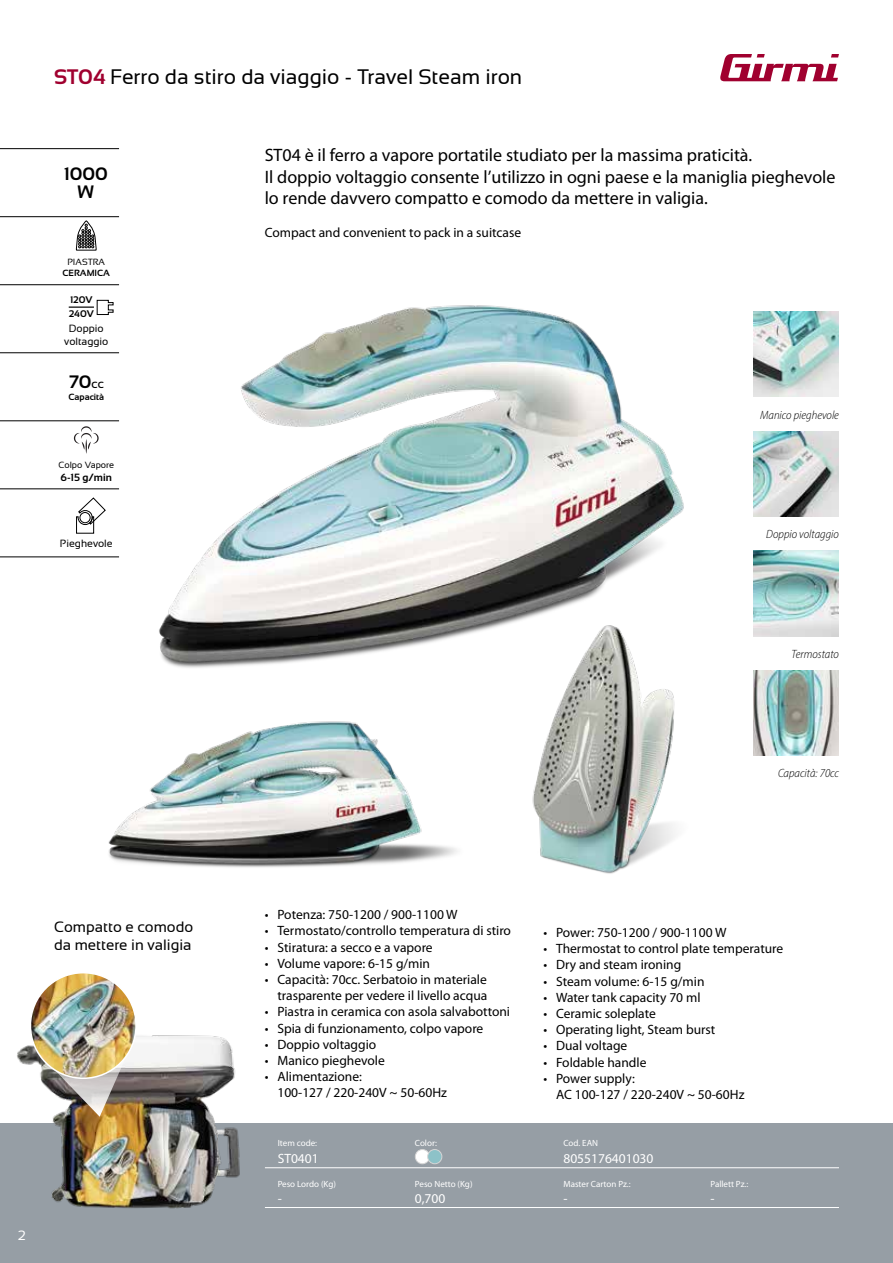
<style>
.page{position:relative;width:893px;height:1263px;background:#fff}
.page>*{position:absolute;margin:0;border:0;box-sizing:border-box;transform-origin:0 0}
.t1{font:21px "Sansation";color:#000}
.t2{font:18px/21.6px "Myriad Pro";color:#000}
.t3{font:700 18px/18px "Sansation";color:#000;text-align:center}
.t4{font:15px/18px "Sansation";color:#000}
.t5{font:13.5px/16.2px "Myriad Pro";color:#000}
.t6{font:13.5px "Myriad Pro";color:#fff}
.t7{font:13.5px "Sansation";color:#fff}
.t8{font:italic 300 semi-condensed 12px "Myriad Pro";color:#000}
.t9{font:10.5px/12.6px "Sansation";color:#000;text-align:center}
.t10{font:700 10.5px "Sansation";color:#000}
.t11{font:700 9.6px/13.2px "Sansation";color:#000}
.t12{font:9px "Myriad Pro";color:#fff}
.t13{font:9px "Sansation";color:#000}
.t14{font:700 9px "Sansation";color:#000}
.s1{font-weight:700;color:#a0002f}
.s2{font-size:9px}
</style>
<div class="page">
<div style="left:0;top:1123px;width:893px;height:140px;background:#969ea5"></div>
<svg style="left:720px;top:54px;width:119px;height:27px"></svg>
<hr style="left:0;top:148px;width:119px;height:1px;background:#000">
<hr style="left:0;top:216px;width:119px;height:1px;background:#000">
<hr style="left:0;top:284px;width:119px;height:1px;background:#000">
<hr style="left:0;top:352px;width:119px;height:1px;background:#000">
<hr style="left:0;top:421px;width:119px;height:1px;background:#000">
<hr style="left:0;top:489px;width:119px;height:1px;background:#000">
<hr style="left:0;top:557px;width:119px;height:1px;background:#000">
<hr style="left:265px;top:1167px;width:574px;height:1px;background:#fff">
<hr style="left:265px;top:1207px;width:574px;height:1px;background:#fff">
<div style="left:415px;top:1149px;width:15px;height:15px;background:#fff;border-radius:50%"></div>
<div style="left:415px;top:1149px;width:15px;height:15px;border:1px solid #d6d6d6;border-radius:50%"></div>
<div style="left:428px;top:1149px;width:14px;height:15px;background:#8dc2c8;border-radius:50%"></div>
<div style="left:427px;top:1149px;width:15px;height:15px;border:1px solid #d6d6d6;border-radius:50%"></div>
<img style="left:754px;top:312px;width:85px;height:85px">
<img style="left:754px;top:551px;width:85px;height:85px">
<img style="left:754px;top:431px;width:85px;height:85px">
<img style="left:771px;top:670px;width:68px;height:85px">
<img style="left:68px;top:148px;width:616px;height:510px">
<img style="left:457px;top:597px;width:314px;height:277px">
<img style="left:108px;top:658px;width:378px;height:216px">
<img style="left:17px;top:1035px;width:223px;height:174px">
<img style="left:42px;top:1042px;width:92px;height:75px">
<img style="left:30px;top:973px;width:106px;height:105px;border-radius:53px">
<div style="left:30px;top:972px;width:107px;height:107px;border:2px solid #fff;border-radius:50%"></div>
<h1 class="t1" style="left:54px;top:65px;width:470px"><span class="s1">ST04</span> Ferro da stiro da viaggio - Travel Steam iron</h1>
<h2 class="t3" style="left:64px;top:165px;width:46px">1000<br>W</h2>
<p class="t13" style="left:67px;top:257px;width:39px">PIASTRA</p>
<p class="t14" style="left:62px;top:268px;width:49px">CERAMICA</p>
<p class="t11" style="left:69px;top:293px;width:27px">120V<br>240V</p>
<p class="t9" style="left:64px;top:322px;width:46px">Doppio voltaggio</p>
<h2 class="t3" style="left:69px;top:372px;width:37px">70<span class="s2">CC</span></h2>
<p class="t14" style="left:68px;top:392px;width:37px">Capacità</p>
<p class="t13" style="left:58px;top:460px;width:57px">Colpo Vapore</p>
<p class="t10" style="left:61px;top:472px;width:53px">6-15 g/min</p>
<p class="t9" style="left:60px;top:537px;width:54px">Pieghevole</p>
<h2 class="t2" style="left:265px;top:144px;width:572px">ST04 è il ferro a vapore portatile studiato per la massima praticità.<br>Il doppio voltaggio consente l’utilizzo in ogni paese e la maniglia pieghevole lo rende davvero compatto e comodo da mettere in valigia.</h2>
<p class="t5" style="left:265px;top:224px;width:258px">Compact and convenient to pack in a suitcase</p>
<p class="t8" style="left:760px;top:407px;width:80px">Manico pieghevole</p>
<p class="t8" style="left:766px;top:527px;width:74px">Doppio voltaggio</p>
<p class="t8" style="left:792px;top:647px;width:49px">Termostato</p>
<p class="t8" style="left:778px;top:766px;width:62px">Capacità: 70cc</p>
<p class="t4" style="left:54px;top:917px;width:141px">Compatto e comodo da mettere in valigia</p>
<p class="t7" style="left:18px;top:1228px;width:9px">2</p>
<p class="t5" style="left:265px;top:907px;width:194px">• Potenza: 750-1200 / 900-1100 W</p>
<p class="t5" style="left:265px;top:923px;width:248px">• Termostato/controllo temperatura di stiro</p>
<p class="t5" style="left:265px;top:939px;width:170px">• Stiratura: a secco e a vapore</p>
<p class="t5" style="left:265px;top:955px;width:167px">• Volume vapore: 6-15 g/min</p>
<p class="t5" style="left:265px;top:972px;width:224px;text-align:right">• Capacità: 70cc. Serbatoio in materiale trasparente per vedere il livello acqua</p>
<p class="t5" style="left:265px;top:1004px;width:247px">• Piastra in ceramica con asola salvabottoni</p>
<p class="t5" style="left:265px;top:1020px;width:220px">• Spia di funzionamento, colpo vapore</p>
<p class="t5" style="left:265px;top:1036px;width:113px">• Doppio voltaggio</p>
<p class="t5" style="left:265px;top:1053px;width:122px">• Manico pieghevole</p>
<p class="t5" style="left:277px;top:1069px;width:171px;text-indent:-13px">• Alimentazione:<br>100-127 / 220-240V ~ 50-60Hz</p>
<p class="t5" style="left:543px;top:924px;width:185px">• Power: 750-1200 / 900-1100 W</p>
<p class="t5" style="left:543px;top:941px;width:241px">• Thermostat to control plate temperature</p>
<p class="t5" style="left:543px;top:957px;width:139px">• Dry and steam ironing</p>
<p class="t5" style="left:543px;top:973px;width:163px">• Steam volume: 6-15 g/min</p>
<p class="t5" style="left:543px;top:989px;width:159px">• Water tank capacity 70 ml</p>
<p class="t5" style="left:543px;top:1005px;width:114px">• Ceramic soleplate</p>
<p class="t5" style="left:543px;top:1022px;width:174px">• Operating light, Steam burst</p>
<p class="t5" style="left:543px;top:1038px;width:85px">• Dual voltage</p>
<p class="t5" style="left:543px;top:1054px;width:105px">• Foldable handle</p>
<p class="t5" style="left:556px;top:1070px;width:190px;text-indent:-13px">• Power supply:<br>AC 100-127 / 220-240V ~ 50-60Hz</p>
<p class="t12" style="left:278px;top:1138px;width:41px">Item code:</p>
<p class="t12" style="left:415px;top:1138px;width:24px">Color:</p>
<p class="t12" style="left:563px;top:1138px;width:36px">Cod. EAN</p>
<p class="t6" style="left:278px;top:1151px;width:43px">ST0401</p>
<p class="t6" style="left:563px;top:1151px;width:92px">8055176401030</p>
<p class="t12" style="left:278px;top:1179px;width:60px">Peso Lordo (Kg)</p>
<p class="t12" style="left:415px;top:1179px;width:59px">Peso Netto (Kg)</p>
<p class="t12" style="left:563px;top:1179px;width:69px">Master Carton Pz.:</p>
<p class="t12" style="left:710px;top:1179px;width:39px">Pallett Pz.:</p>
<p class="t6" style="left:278px;top:1191px;width:6px">-</p>
<p class="t6" style="left:415px;top:1191px;width:32px">0,700</p>
<p class="t6" style="left:563px;top:1191px;width:6px">-</p>
<p class="t6" style="left:710px;top:1191px;width:6px">-</p>
</div>
